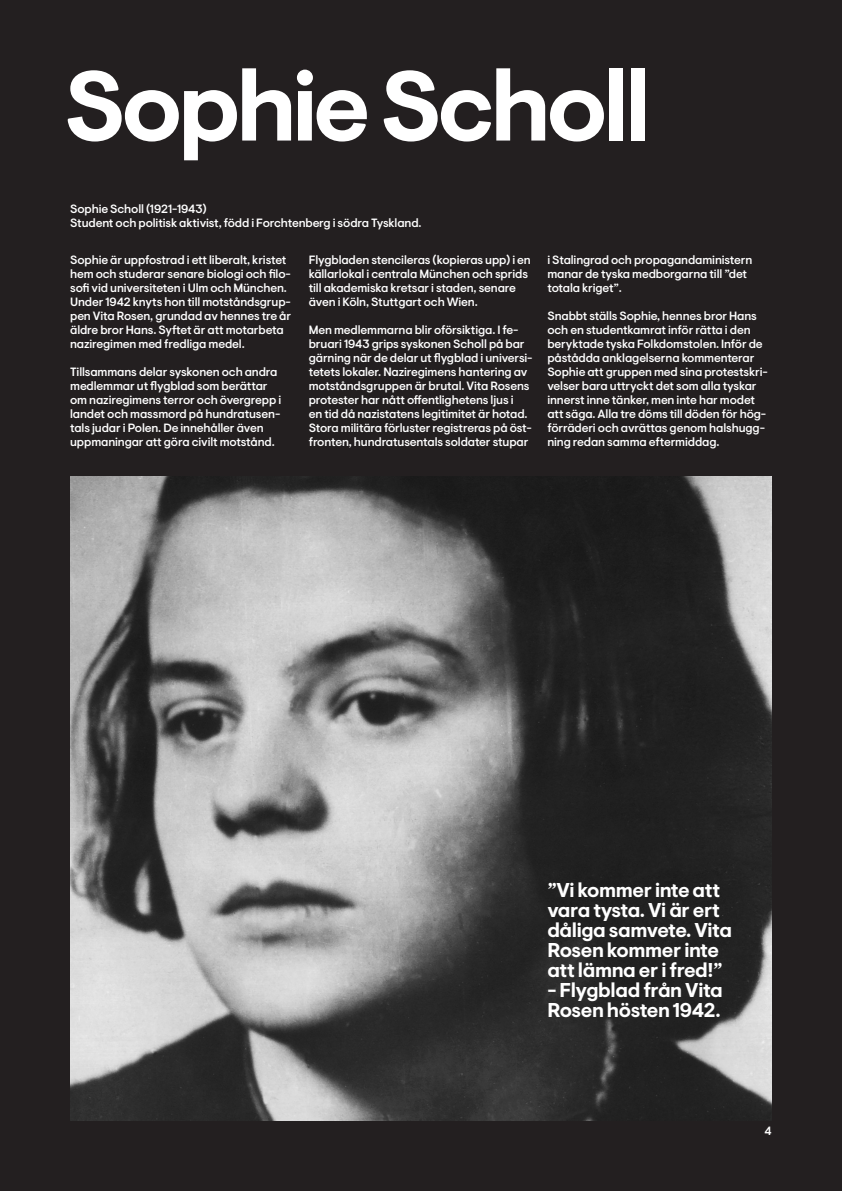
<style>
.page{position:relative;width:842px;height:1191px;background:#231f20}
.page>*{position:absolute;margin:0;border:0;box-sizing:border-box;transform-origin:0 0}
.t1{font:700 98.9px "Visuelt Pro";letter-spacing:-.045em;color:#fff}
.ingress_mindre{font:700 20px/20px "Visuelt Pro";letter-spacing:-.02em;color:#fff}
.Text_12pt{font:500 12px/14px "Visuelt Pro";letter-spacing:-.01em;color:#fff}
</style>
<div class="page">
<img style="left:70px;top:476px;width:702px;height:644px">
<p class="t1" style="left:64px;top:48px;width:588px">Sophie Scholl</p>
<p class="Text_12pt" style="left:70px;top:202px;width:138px">Sophie Scholl (1921-1943)</p>
<p class="Text_12pt" style="left:70px;top:216px;width:353px">Student och politisk aktivist, född i Forchtenberg i södra Tyskland.</p>
<p class="Text_12pt" style="left:70px;top:253px;width:222px">Sophie är uppfostrad i ett liberalt, kristet hem och studerar senare biologi och filo&shy;sofi vid universiteten i Ulm och München.<br>Under 1942 knyts hon till motståndsgrup&shy;pen Vita Rosen, grundad av hennes tre år äldre bror Hans. Syftet är att motarbeta naziregimen med fredliga medel.</p>
<p class="Text_12pt" style="left:70px;top:365px;width:213px">Tillsammans delar syskonen och andra medlemmar ut flygblad som berättar om naziregimens terror och övergrepp i landet och massmord på hundratusen&shy;tals judar i Polen. De innehåller även uppmaningar att göra civilt motstånd.</p>
<p class="Text_12pt" style="left:309px;top:253px;width:224px">Flygbladen stencileras (kopieras upp) i en källarlokal i centrala München och sprids till akademiska kretsar i staden, senare även i Köln, Stuttgart och Wien.</p>
<p class="Text_12pt" style="left:309px;top:323px;width:225px">Men medlemmarna blir oförsiktiga. I fe&shy;bruari 1943 grips syskonen Scholl på bar gärning när de delar ut flygblad i universi&shy;tetets lokaler. Naziregimens hantering av motståndsgruppen är brutal. Vita Rosens protester har nått offentlighetens ljus i<br>en tid då nazistatens legitimitet är hotad.<br>Stora militära förluster registreras på öst&shy;fronten, hundratusentals soldater stupar</p>
<p class="Text_12pt" style="left:547px;top:253px;width:206px">i Stalingrad och propagandaministern manar de tyska medborgarna till ”det totala kriget”.</p>
<p class="Text_12pt" style="left:547px;top:309px;width:222px">Snabbt ställs Sophie, hennes bror Hans och en studentkamrat inför rätta i den beryktade tyska Folkdomstolen. Inför de påstådda anklagelserna kommenterar Sophie att gruppen med sina protestskri&shy;velser bara uttryckt det som alla tyskar innerst inne tänker, men inte har modet att säga. Alla tre döms till döden för hög&shy;förräderi och avrättas genom halshugg&shy;ning redan samma eftermiddag.</p>
<p class="ingress_mindre" style="left:547px;top:881px;width:186px">”Vi kommer inte att vara tysta. Vi är ert dåliga samvete. Vita<br>Rosen kommer inte att lämna er i fred!”</p>
<p class="ingress_mindre" style="left:547px;top:981px;width:177px">- Flygblad från Vita<br>Rosen hösten 1942.</p>
<p class="Text_12pt" style="left:764px;top:1124px;width:9px">4</p>
</div>
